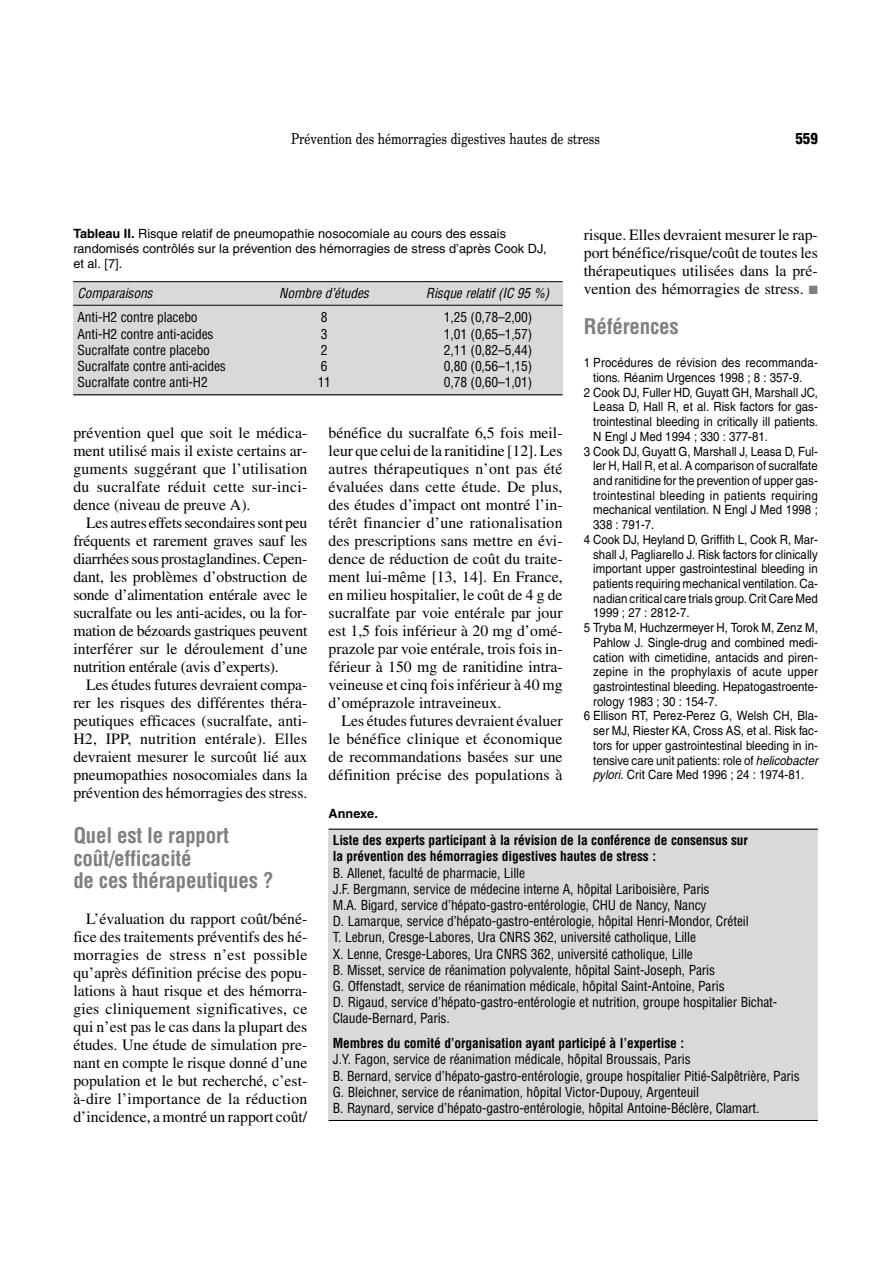
<style>
.page{position:relative;width:893px;height:1263px;background:#fff}
.page>*{position:absolute;margin:0;border:0;box-sizing:border-box;transform-origin:0 0}
.t1{font:700 condensed 21px/22.5px "Helvetica";letter-spacing:-.01em;color:#808080}
.t2{font:15.75px/18px "Times";color:#000;text-align:justify}
.t3{font:15px "New Century Schlbk";color:#000;scale:.8 1}
.t4{font:900 condensed 15px "Helvetica";color:#000}
.t5{font:condensed 13.5px/16.2px "Helvetica";letter-spacing:-.01em;color:#000}
.t6{font:700 condensed 13.5px/16.2px "Helvetica";letter-spacing:-.01em;color:#000}
.t7{font:italic condensed 13.5px "Helvetica";letter-spacing:-.01em;color:#000}
.t8{font:12.75px "Helvetica";color:#000;scale:.9 1}
.t9{font:12.75px/15.3px "Helvetica";color:#000}
.t10{font:12.75px "Helvetica";letter-spacing:.02em;color:#000;scale:.9 1}
.t11{font:700 12.75px "Helvetica";color:#000}
.s1{font-weight:700}
.s2{color:#808080}
.s3{font-style:italic}
</style>
<div class="page">
<div style="left:73px;top:281px;width:489px;height:114px;background:#d9d9d9"></div>
<hr style="left:73px;top:281px;width:489px;height:1px;background:#000">
<hr style="left:73px;top:305px;width:489px;height:1px;background:#000">
<hr style="left:73px;top:394px;width:489px;height:1px;background:#000">
<div style="left:328px;top:829px;width:489px;height:292px;background:#d9d9d9"></div>
<hr style="left:328px;top:829px;width:489px;height:1px;background:#000">
<hr style="left:328px;top:1120px;width:489px;height:1px;background:#000">
<p class="t3" style="left:291px;top:133px;width:387px">Prévention des hémorragies digestives hautes de stress</p>
<p class="t4" style="left:795px;top:132px;width:24px">559</p>
<p class="t9" style="left:73px;top:227px;width:474px"><span class="s1">Tableau II.</span> Risque relatif de pneumopathie nosocomiale au cours des essais randomisés contrôlés sur la prévention des hémorragies de stress d’après Cook DJ, et al. [7].</p>
<p class="t7" style="left:78px;top:288px;width:76px">Comparaisons</p>
<p class="t7" style="left:279px;top:288px;width:91px">Nombre d’études</p>
<p class="t7" style="left:426px;top:288px;width:125px">Risque relatif (IC 95 %)</p>
<p class="t5" style="left:78px;top:311px;width:122px">Anti-H2 contre placebo</p>
<p class="t5" style="left:321px;top:311px;width:8px">8</p>
<p class="t5" style="left:444px;top:311px;width:90px">1,25 (0,78–2,00)</p>
<p class="t5" style="left:78px;top:327px;width:137px">Anti-H2 contre anti-acides</p>
<p class="t5" style="left:321px;top:327px;width:8px">3</p>
<p class="t5" style="left:444px;top:327px;width:90px">1,01 (0,65–1,57)</p>
<p class="t5" style="left:78px;top:343px;width:134px">Sucralfate contre placebo</p>
<p class="t5" style="left:321px;top:343px;width:8px">2</p>
<p class="t5" style="left:444px;top:343px;width:90px">2,11 (0,82–5,44)</p>
<p class="t5" style="left:78px;top:359px;width:150px">Sucralfate contre anti-acides</p>
<p class="t5" style="left:321px;top:359px;width:8px">6</p>
<p class="t5" style="left:444px;top:359px;width:90px">0,80 (0,56–1,15)</p>
<p class="t5" style="left:78px;top:375px;width:132px">Sucralfate contre anti-H2</p>
<p class="t5" style="left:318px;top:375px;width:15px">11</p>
<p class="t5" style="left:444px;top:375px;width:90px">0,78 (0,60–1,01)</p>
<p class="t2" style="left:584px;top:227px;width:235px">risque. Elles devraient mesurer le rap&shy;port bénéfice/risque/coût de toutes les thérapeutiques utilisées dans la pré&shy;vention des hémorragies de stress. <span class="s2">■</span></p>
<h1 class="t1" style="left:584px;top:316px;width:96px">Références</h1>
<p class="t8" style="left:584px;top:358px;width:261px">1 Procédures de révision des recommanda-</p>
<p class="t8" style="left:593px;top:373px;width:234px">tions. Réanim Urgences 1998 ; 8 : 357-9.</p>
<p class="t8" style="left:584px;top:388px;width:261px">2 Cook DJ, Fuller HD, Guyatt GH, Marshall JC,</p>
<p class="t8" style="left:593px;top:402px;width:251px">Leasa D, Hall R, et al. Risk factors for gas-</p>
<p class="t8" style="left:593px;top:417px;width:251px">trointestinal bleeding in critically ill patients.</p>
<p class="t8" style="left:593px;top:432px;width:196px">N Engl J Med 1994 ; 330 : 377-81.</p>
<p class="t8" style="left:584px;top:446px;width:261px">3 Cook DJ, Guyatt G, Marshall J, Leasa D, Ful-</p>
<p class="t8" style="left:593px;top:461px;width:251px">ler H, Hall R, et al. A comparison of sucralfate</p>
<p class="t8" style="left:593px;top:476px;width:251px">and ranitidine for the prevention of upper gas-</p>
<p class="t10" style="left:593px;top:491px;width:251px">trointestinal bleeding in patients requiring</p>
<p class="t8" style="left:593px;top:505px;width:251px">mechanical ventilation. N Engl J Med 1998 ;</p>
<p class="t8" style="left:593px;top:520px;width:70px">338 : 791-7.</p>
<p class="t8" style="left:584px;top:535px;width:261px">4 Cook DJ, Heyland D, Griffith L, Cook R, Mar-</p>
<p class="t8" style="left:593px;top:549px;width:251px">shall J, Pagliarello J. Risk factors for clinically</p>
<p class="t8" style="left:593px;top:564px;width:251px">important upper gastrointestinal bleeding in</p>
<p class="t8" style="left:593px;top:579px;width:251px">patients requiring mechanical ventilation. Ca-</p>
<p class="t8" style="left:593px;top:594px;width:251px">nadian critical care trials group. Crit Care Med</p>
<p class="t8" style="left:593px;top:608px;width:108px">1999 ; 27 : 2812-7.</p>
<p class="t8" style="left:584px;top:623px;width:261px">5 Tryba M, Huchzermeyer H, Torok M, Zenz M,</p>
<p class="t8" style="left:593px;top:638px;width:251px">Pahlow J. Single-drug and combined medi-</p>
<p class="t8" style="left:593px;top:652px;width:251px">cation with cimetidine, antacids and piren-</p>
<p class="t10" style="left:593px;top:667px;width:251px">zepine in the prophylaxis of acute upper</p>
<p class="t8" style="left:593px;top:682px;width:251px">gastrointestinal bleeding. Hepatogastroente-</p>
<p class="t8" style="left:593px;top:697px;width:140px">rology 1983 ; 30 : 154-7.</p>
<p class="t8" style="left:584px;top:711px;width:261px">6 Ellison RT, Perez-Perez G, Welsh CH, Bla-</p>
<p class="t8" style="left:593px;top:726px;width:251px">ser MJ, Riester KA, Cross AS, et al. Risk fac-</p>
<p class="t8" style="left:593px;top:741px;width:251px">tors for upper gastrointestinal bleeding in in-</p>
<p class="t8" style="left:593px;top:755px;width:251px">tensive care unit patients: role of <span class="s3">helicobacter</span></p>
<p class="t8" style="left:593px;top:770px;width:236px"><span class="s3">pylori</span>. Crit Care Med 1996 ; 24 : 1974-81.</p>
<p class="t2" style="left:328px;top:425px;width:235px">bénéfice du sucralfate 6,5 fois meil&shy;leur que celui de la ranitidine [12]. Les autres thérapeutiques n’ont pas été évaluées dans cette étude. De plus, des études d’impact ont montré l’in&shy;térêt financier d’une rationalisation des prescriptions sans mettre en évi&shy;dence de réduction de coût du traite&shy;ment lui-même [13, 14]. En France, en milieu hospitalier, le coût de 4 g de sucralfate par voie entérale par jour est 1,5 fois inférieur à 20 mg d’omé&shy;prazole par voie entérale, trois fois in&shy;férieur à 150 mg de ranitidine intra&shy;veineuse et cinq fois inférieur à 40 mg d’oméprazole intraveineux.</p>
<p class="t2" style="left:328px;top:713px;width:235px;text-indent:13px">Les études futures devraient évaluer le bénéfice clinique et économique de recommandations basées sur une définition précise des populations à</p>
<p class="t2" style="left:73px;top:425px;width:235px">prévention quel que soit le médica&shy;ment utilisé mais il existe certains ar&shy;guments suggérant que l’utilisation du sucralfate réduit cette sur-inci&shy;dence (niveau de preuve A).</p>
<p class="t2" style="left:73px;top:515px;width:235px;text-indent:13px">Les autres effets secondaires sont peu fréquents et rarement graves sauf les diarrhées sous prostaglandines. Cepen&shy;dant, les problèmes d’obstruction de sonde d’alimentation entérale avec le sucralfate ou les anti-acides, ou la for&shy;mation de bézoards gastriques peuvent interférer sur le déroulement d’une nutrition entérale (avis d’experts).</p>
<p class="t2" style="left:73px;top:677px;width:235px;text-indent:13px">Les études futures devraient compa&shy;rer les risques des différentes théra&shy;peutiques efficaces (sucralfate, anti-H2, IPP, nutrition entérale). Elles devraient mesurer le surcoût lié aux pneumopathies nosocomiales dans la prévention des hémorragies des stress.</p>
<h1 class="t1" style="left:73px;top:826px;width:202px">Quel est le rapport coût/efficacité<br>de ces thérapeutiques ?</h1>
<p class="t2" style="left:73px;top:911px;width:235px;text-indent:13px">L’évaluation du rapport coût/béné&shy;fice des traitements préventifs des hé&shy;morragies de stress n’est possible qu’après définition précise des popu&shy;lations à haut risque et des hémorra&shy;gies cliniquement significatives, ce qui n’est pas le cas dans la plupart des études. Une étude de simulation pre&shy;nant en compte le risque donné d’une population et le but recherché, c’est&shy;à-dire l’importance de la réduction d’incidence, a montré un rapport coût/</p>
<p class="t11" style="left:328px;top:809px;width:51px">Annexe.</p>
<p class="t6" style="left:333px;top:833px;width:417px">Liste des experts participant à la révision de la conférence de consensus sur la prévention des hémorragies digestives hautes de stress :</p>
<p class="t5" style="left:333px;top:866px;width:446px">B. Allenet, faculté de pharmacie, Lille<br>J.F. Bergmann, service de médecine interne A, hôpital Lariboisière, Paris<br>M.A. Bigard, service d’hépato-gastro-entérologie, CHU de Nancy, Nancy<br>D. Lamarque, service d’hépato-gastro-entérologie, hôpital Henri-Mondor, Créteil<br>T. Lebrun, Cresge-Labores, Ura CNRS 362, université catholique, Lille<br>X. Lenne, Cresge-Labores, Ura CNRS 362, université catholique, Lille<br>B. Misset, service de réanimation polyvalente, hôpital Saint-Joseph, Paris<br>G. Offenstadt, service de réanimation médicale, hôpital Saint-Antoine, Paris<br>D. Rigaud, service d’hépato-gastro-entérologie et nutrition, groupe hospitalier Bichat-Claude-Bernard, Paris.</p>
<p class="t6" style="left:333px;top:1036px;width:353px">Membres du comité d’organisation ayant participé à l’expertise :</p>
<p class="t5" style="left:333px;top:1052px;width:468px">J.Y. Fagon, service de réanimation médicale, hôpital Broussais, Paris<br>B. Bernard, service d’hépato-gastro-entérologie, groupe hospitalier Pitié-Salpêtrière, Paris G. Bleichner, service de réanimation, hôpital Victor-Dupouy, Argenteuil<br>B. Raynard, service d’hépato-gastro-entérologie, hôpital Antoine-Béclère, Clamart.</p>
</div>
